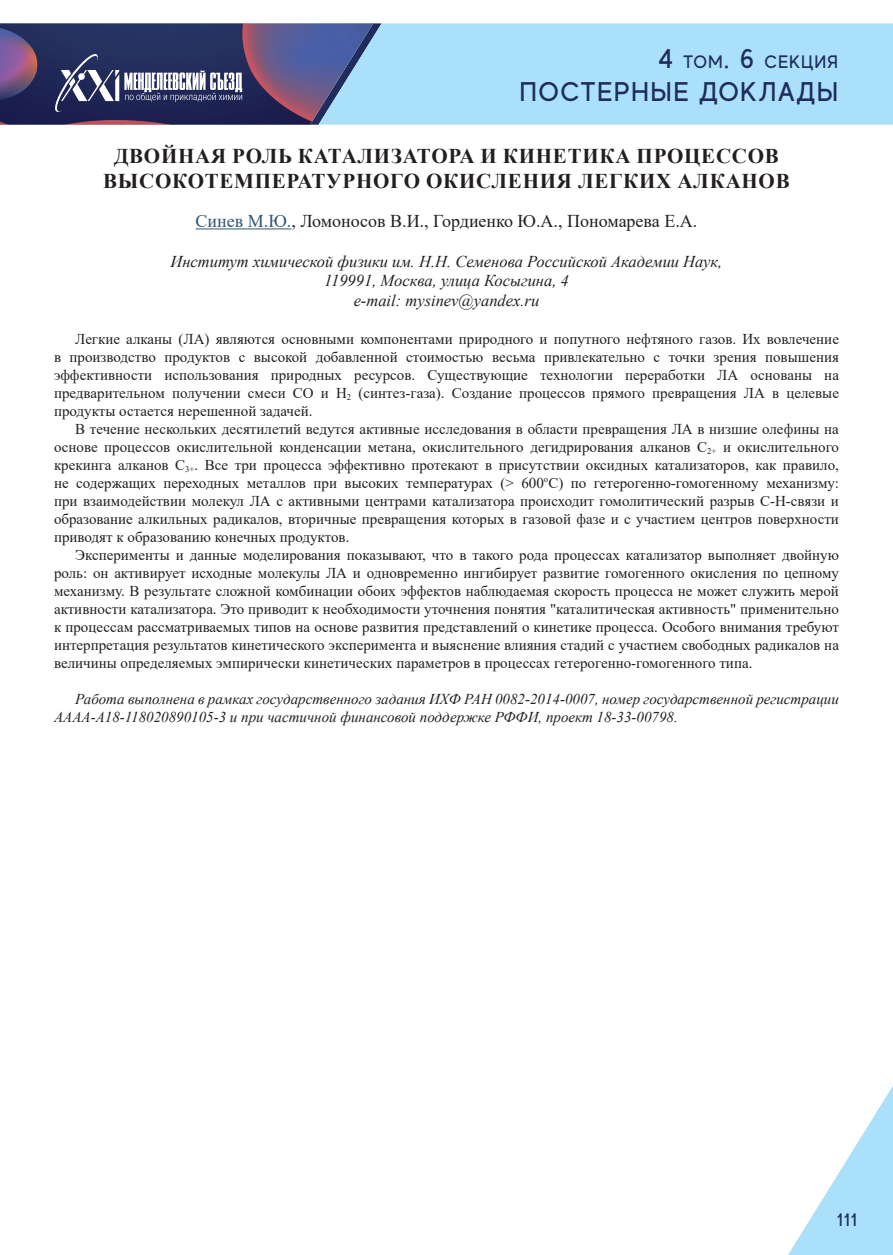
<style>
.page{position:relative;width:893px;height:1255px;background:#fff}
.page>*{position:absolute;margin:0;border:0;box-sizing:border-box;transform-origin:0 0}
.t1{font:500 27px "MADE Evolve Sans";letter-spacing:.05em;color:#1f2c5d}
.t2{font:700 21px/25.2px "Times New Roman";letter-spacing:.035em;color:#231f20;text-align:center}
.t3{font:18px "Times New Roman";color:#231f20}
.t4{font:500 18px "MADE Evolve Sans";letter-spacing:.05em;color:#1f2c5d}
.t5{font:italic 16.5px/19.8px "Times New Roman";color:#231f20;text-align:center}
.t6{font:15px/18px "Times New Roman";color:#231f20;text-align:justify}
.t7{font:italic 15px/18px "Times New Roman";color:#231f20}
.s1{font-size:27px}
.s2{color:#2e576f}
</style>
<div class="page">
<div style="left:382px;top:23px;width:511px;height:102px;background:#aae0f9"></div>
<svg style="left:788px;top:1086px;width:105px;height:168px"></svg>
<svg style="left:0;top:23px;width:382px;height:102px;background:#51547e"></svg>
<hr style="left:196px;top:228px;width:95px;height:1px;background:#2e576f">
<p class="t4" style="left:658px;top:51px;width:181px"><span class="s1">4</span> ТОМ<span class="s1">. 6</span> СЕКЦИЯ</p>
<h1 class="t1" style="left:520px;top:74px;width:320px">ПОСТЕРНЫЕ ДОКЛАДЫ</h1>
<h2 class="t2" style="left:103px;top:143px;width:688px">ДВОЙНАЯ РОЛЬ КАТАЛИЗАТОРА И КИНЕТИКА ПРОЦЕССОВ<br>ВЫСОКОТЕМПЕРАТУРНОГО ОКИСЛЕНИЯ ЛЕГКИХ АЛКАНОВ</h2>
<p class="t3" style="left:196px;top:208px;width:503px"><span class="s2">Синев М.Ю.</span>, Ломоносов В.И., Гордиенко Ю.А., Пономарева Е.А.</p>
<p class="t5" style="left:171px;top:251px;width:553px">Институт химической физики им. Н.Н. Семенова Российской Академии Наук,<br>119991, Москва, улица Косыгина, 4<br>e-mail: mysinev@yandex.ru</p>
<p class="t6" style="left:54px;top:329px;width:786px;text-indent:21px">Легкие алканы (ЛА) являются основными компонентами природного и попутного нефтяного газов. Их вовлечение в производство продуктов с высокой добавленной стоимостью весьма привлекательно с точки зрения повышения эффективности использования природных ресурсов. Существующие технологии переработки ЛА основаны на предварительном получении смеси CO и H<sub>2</sub> (синтез-газа). Создание процессов прямого превращения ЛА в целевые продукты остается нерешенной задачей.</p>
<p class="t6" style="left:54px;top:419px;width:786px;text-indent:21px">В течение нескольких десятилетий ведутся активные исследования в области превращения ЛА в низшие олефины на основе процессов окислительной конденсации метана, окислительного дегидрирования алканов C<sub>2+</sub> и окислительного крекинга алканов C<sub>3+</sub>. Все три процесса эффективно протекают в присутствии оксидных катализаторов, как правило, не содержащих переходных металлов при высоких температурах (&gt; 600<sup>о</sup>C) по гетерогенно-гомогенному механизму: при взаимодействии молекул ЛА с активными центрами катализатора происходит гомолитический разрыв C-H-связи и образование алкильных радикалов, вторичные превращения которых в газовой фазе и с участием центров поверхности приводят к образованию конечных продуктов.</p>
<p class="t6" style="left:54px;top:545px;width:786px;text-indent:21px">Эксперименты и данные моделирования показывают, что в такого рода процессах катализатор выполняет двойную роль: он активирует исходные молекулы ЛА и одновременно ингибирует развитие гомогенного окисления по цепному механизму. В результате сложной комбинации обоих эффектов наблюдаемая скорость процесса не может служить мерой активности катализатора. Это приводит к необходимости уточнения понятия "каталитическая активность" применительно к процессам рассматриваемых типов на основе развития представлений о кинетике процесса. Особого внимания требуют интерпретация результатов кинетического эксперимента и выяснение влияния стадий с участием свободных радикалов на величины определяемых эмпирически кинетических параметров в процессах гетерогенно-гомогенного типа.</p>
<p class="t7" style="left:54px;top:689px;width:786px;text-indent:21px">Работа выполнена в рамках государственного задания ИХФ РАН 0082-2014-0007, номер государственной регистрации<br>АААА-А18-118020890105-3 и при частичной финансовой поддержке РФФИ, проект 18-33-00798.</p>
<p class="t4" style="left:836px;top:1208px;width:23px">111</p>
</div>
